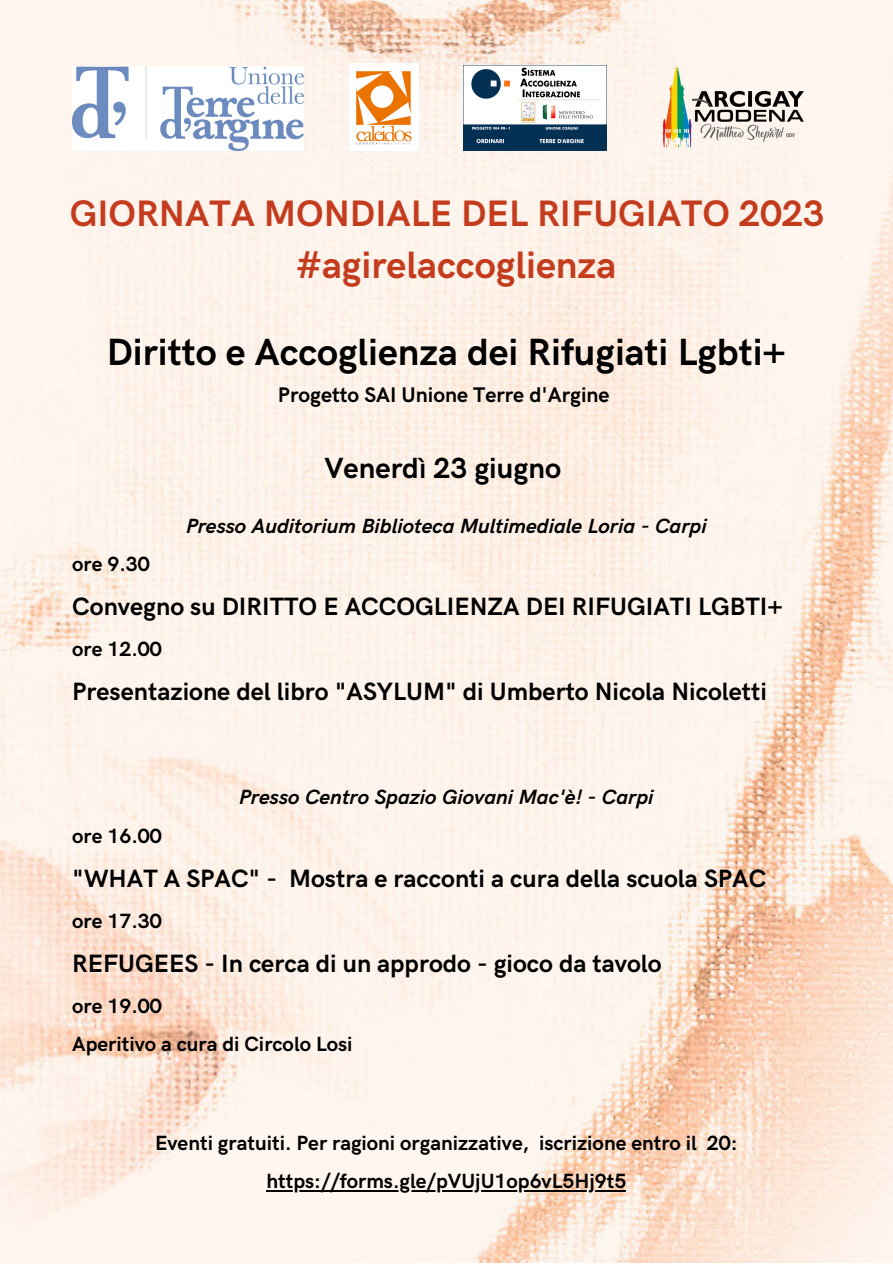
<style>
.page{position:relative;width:893px;height:1264px;background:#fff}
.page>*{position:absolute;margin:0;border:0;box-sizing:border-box;transform-origin:0 0}
.t1{font:700 38.25px "HK Grotesk";color:#c43c1e}
.t2{font:700 38.1px "HK Grotesk";color:#000}
.t3{font:700 36.9px "HK Grotesk";color:#c43c1e}
.t4{font:700 29.25px "HK Grotesk";color:#000}
.t5{font:700 25.05px "HK Grotesk";color:#000}
.t6{font:700 21.15px "HK Grotesk";color:#000}
.t7{font:700 20.55px "HK Grotesk";color:#000}
.t8{font:italic 700 20.55px "HK Grotesk";color:#000}
</style>
<div class="page">
<img style="left:0;top:0;width:892px;height:1262px">
<img style="left:350px;top:63px;width:68px;height:88px">
<img style="left:658px;top:66px;width:145px;height:84px">
<hr style="left:266px;top:1189px;width:360px;height:2px;background:#000">
<img style="left:72px;top:66px;width:232px;height:85px">
<img style="left:463px;top:66px;width:143px;height:84px">
<p class="t3" style="left:70px;top:193px;width:756px">GIORNATA MONDIALE DEL RIFUGIATO 2023</p>
<p class="t1" style="left:296px;top:243px;width:321px">#agirelaccoglienza</p>
<p class="t2" style="left:107px;top:331px;width:680px">Diritto e Accoglienza dei Rifugiati Lgbti+</p>
<p class="t6" style="left:278px;top:383px;width:333px">Progetto SAI Unione Terre d'Argine</p>
<p class="t4" style="left:324px;top:451px;width:238px">Venerdì 23 giugno</p>
<p class="t8" style="left:186px;top:514px;width:522px">Presso Auditorium Biblioteca Multimediale Loria - Carpi</p>
<p class="t7" style="left:72px;top:552px;width:79px">ore 9.30</p>
<p class="t5" style="left:72px;top:592px;width:712px">Convegno su DIRITTO E ACCOGLIENZA DEI RIFUGIATI LGBTI+</p>
<p class="t7" style="left:72px;top:637px;width:91px">ore 12.00</p>
<p class="t5" style="left:72px;top:677px;width:696px">Presentazione del libro "ASYLUM" di Umberto Nicola Nicoletti</p>
<p class="t8" style="left:239px;top:785px;width:415px">Presso Centro Spazio Giovani Mac'è! - Carpi</p>
<p class="t7" style="left:72px;top:824px;width:91px">ore 16.00</p>
<p class="t5" style="left:72px;top:864px;width:695px">"WHAT A SPAC" - Mostra e racconti a cura della scuola SPAC</p>
<p class="t7" style="left:72px;top:909px;width:91px">ore 17.30</p>
<p class="t5" style="left:72px;top:949px;width:591px">REFUGEES - In cerca di un approdo - gioco da tavolo</p>
<p class="t7" style="left:72px;top:994px;width:91px">ore 19.00</p>
<p class="t7" style="left:72px;top:1032px;width:282px">Aperitivo a cura di Circolo Losi</p>
<p class="t7" style="left:155px;top:1130px;width:584px">Eventi gratuiti. Per ragioni organizzative, iscrizione entro il 20:</p>
<p class="t7" style="left:266px;top:1169px;width:361px">https://forms.gle/pVUjU1op6vL5Hj9t5</p>
</div>
